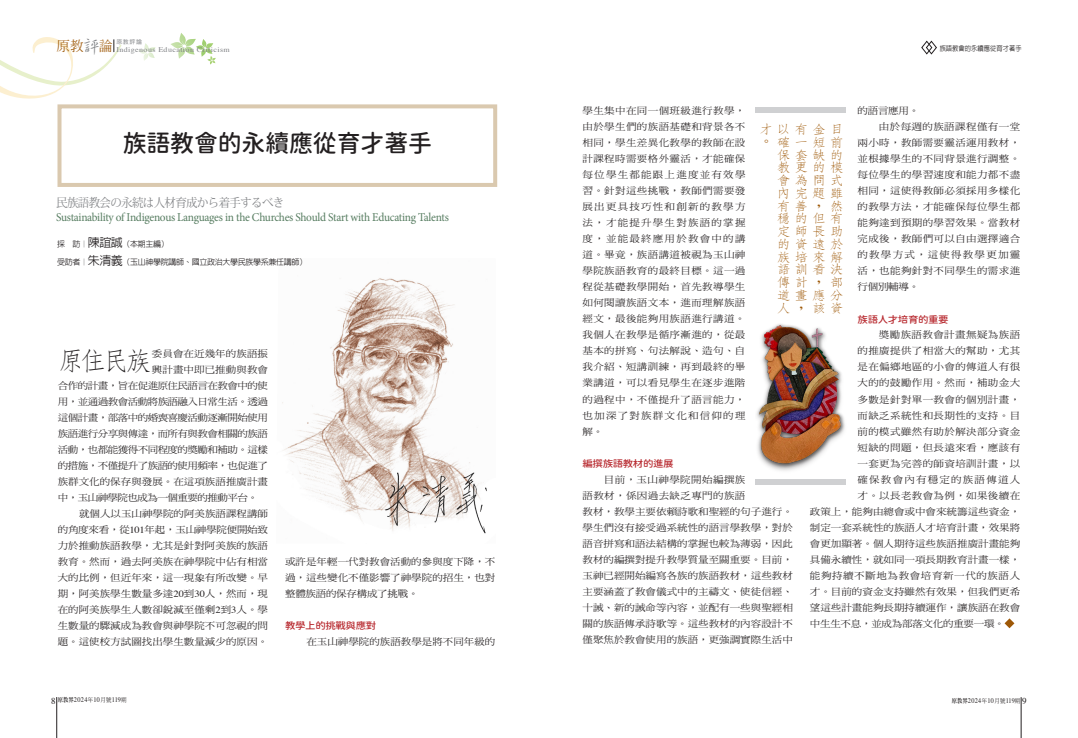
<style>
.page{position:relative;width:1078px;height:738px;background:#fff}
.page>*{position:absolute;margin:0;border:0;box-sizing:border-box;transform-origin:0 0}
.內文_段首大字3字{font:300 26.5px "AR Fang Song B5";color:#231f20}
.正常{font:24px "Gen Sen Rounded TW M";letter-spacing:-.01em;color:#231f20}
.內文-細黑{font:300 12.6px/12.7px "AR Fang Song B5 HK";color:#9e5807;scale:1.11 1}
.正常-2{font:12px "Minion Pro";letter-spacing:-.03em;color:#577d61;scale:.95 1}
.正常-3{font:12px "Koz Min Pro";letter-spacing:-.05em;color:#808285;scale:.95 1}
.內文{font:9.4px/16px "DF Ming Std W5";color:#231f20;text-align:justify;scale:1.11 1}
.內文_段首大字3字-2{font:9.4px "DF Ming Std W5";letter-spacing:-.05em;color:#231f20;scale:1.11 1}
.內文-2{font:9.4px "DF Ming Std W5";letter-spacing:.035em;color:#231f20;scale:1.11 1}
.內文_小標3{font:9.4px "Gen Sen Rounded TW M";letter-spacing:-.04em;color:#b7282e;scale:1.11 1}
.內文_段首大字3字-3{font:9.4px "DF Ming Std W5";letter-spacing:.005em;color:#231f20;scale:1.11 1}
.內文_段首大字3字-4{font:9.4px "DF Ming Std W5";color:#231f20;scale:1.11 1}
.內文-3{font:9.4px "DF Ming Std W5";letter-spacing:.055em;color:#231f20;scale:1.11 1}
.內文-4{font:9.4px "DF Ming Std W5";letter-spacing:-.025em;color:#231f20;scale:1.11 1}
.內文-5{font:9.4px "DF Ming Std W5";letter-spacing:.115em;color:#231f20;scale:1.11 1}
.內文-6{font:9.4px "DF Ming Std W5";letter-spacing:.04em;color:#231f20;scale:1.11 1}
.正常-4{font:500 8px "AR Hei B5";letter-spacing:-.04em;color:#231f20}
.t1{font:7.2px "Times";letter-spacing:.05em;color:#808285;scale:1.11 1}
.t2{font:7px "Times";letter-spacing:.05em;color:#231f20;scale:.9 1}
.正常-5{font:500 7px "AR Hei B5";color:#231f20;scale:.9 1}
.t3{font:6px "Heisei Kaku Go Std W3";color:#808285}
.s1{font-family:"AR Xing Shu B5";font-weight:500;font-size:18.5px}
.s2{font-size:12px}
.s3{font-family:"Times"}
.s4{font-size:9px}
.s5{font-family:"AR Ming B5";font-weight:800;font-size:6px}
.s6{font-family:"DF Ming Std W5";font-size:6px}
</style>
<div class="page">
<svg style="left:170px;top:33px;width:46px;height:32px"></svg>
<svg style="left:139px;top:43px;width:16px;height:18px"></svg>
<hr style="left:57px;top:696px;width:1px;height:41px;background:#231f20">
<hr style="left:1020px;top:696px;width:1px;height:41px;background:#231f20">
<svg style="left:0;top:37px;width:122px;height:62px"></svg>
<img style="left:282px;top:278px;width:173px;height:242px">
<svg style="left:1004px;top:618px;width:10px;height:9px"></svg>
<svg style="left:921px;top:40px;width:16px;height:15px"></svg>
<div style="left:754px;top:107px;width:91px;height:5px;background:#cfd0d2"></div>
<div style="left:754px;top:478px;width:91px;height:6px;background:#cfd0d2"></div>
<div style="left:57px;top:104px;width:440px;height:83px;border:4px solid #dac9af"></div>
<img style="left:361px;top:458px;width:126px;height:76px">
<img style="left:756px;top:324px;width:89px;height:147px">
<p class="t1" style="left:56px;top:43px;width:158px"><sup>原教</sup><span class="s1">評</span><sup>論</sup> Indigenous Education Criticism</p>
<p class="t3" style="left:116px;top:38px;width:27px">原教評論</p>
<p class="正常" style="left:123px;top:130px;width:311px">族語教會的永續應從育才著手</p>
<p class="正常-3" style="left:56px;top:194px;width:241px">民族語教会の永続は人材育成から着手するべき</p>
<p class="正常-2" style="left:56px;top:209px;width:415px">Sustainability of Indigenous Languages in the Churches Should Start with Educating Talents</p>
<p class="正常-4" style="left:57px;top:240px;width:113px">採 訪︱<span class="s2">陳誼誠</span>（本期主編）</p>
<p class="正常-4" style="left:57px;top:258px;width:251px">受訪者︱<span class="s2">朱清義</span>（玉山神學院講師、國立政治大學民族學系兼任講師）</p>
<p class="內文_段首大字3字" style="left:58px;top:348px;width:96px">原住民族</p>
<p class="內文_段首大字3字-3" style="left:152px;top:348px;width:106px">委員會在近幾年的族語振</p>
<p class="內文_段首大字3字-3" style="left:152px;top:364px;width:106px">興計畫中即已推動與教會</p>
<p class="內文_段首大字3字-2" style="left:58px;top:380px;width:191px">合作的計畫，旨在促進原住民語言在教會中的使</p>
<p class="內文_段首大字3字-2" style="left:58px;top:396px;width:191px">用，並通過教會活動將族語融入日常生活。透過</p>
<p class="內文_段首大字3字-2" style="left:58px;top:412px;width:191px">這個計畫，部落中的婚喪喜慶活動逐漸開始使用</p>
<p class="內文_段首大字3字-2" style="left:58px;top:428px;width:191px">族語進行分享與傳達，而所有與教會相關的族語</p>
<p class="內文_段首大字3字-2" style="left:58px;top:444px;width:191px">活動，也都能獲得不同程度的獎勵和補助。這樣</p>
<p class="內文_段首大字3字-2" style="left:58px;top:460px;width:191px">的措施，不僅提升了族語的使用頻率，也促進了</p>
<p class="內文_段首大字3字-4" style="left:58px;top:476px;width:191px">族群文化的保存與發展。在這項族語推廣計畫</p>
<p class="內文_段首大字3字-2" style="left:58px;top:492px;width:182px">中，玉山神學院也成為一個重要的推動平台。</p>
<p class="內文" style="left:58px;top:505px;width:191px;text-indent:21px">就個人以玉山神學院的阿美族語課程講師的角度來看，從<span class="s3">101</span>年起，玉山神學院便開始致力於推動族語教學，尤其是針對阿美族的族語教育。然而，過去阿美族在神學院中佔有相當大的比例，但近年來，這一現象有所改變。早期，阿美族學生數量多達<span class="s3">20</span>到<span class="s3">30</span>人，然而，現在的阿美族學生人數卻銳減至僅剩<span class="s3">2</span>到<span class="s3">3</span>人。學生數量的驟減成為教會與神學院不可忽視的問題。這使校方試圖找出學生數量減少的原因。</p>
<p class="內文" style="left:285px;top:552px;width:191px">或許是年輕一代對教會活動的參與度下降，不過，這些變化不僅影響了神學院的招生，也對整體族語的保存構成了挑戰。</p>
<p class="內文_小標3" style="left:285px;top:619px;width:84px">教學上的挑戰與應對</p>
<p class="內文" style="left:306px;top:632px;width:172px">在玉山神學院的族語教學是將不同年級的</p>
<p class="正常-5" style="left:939px;top:45px;width:93px">族語教會的永續應從育才著手</p>
<p class="內文" style="left:582px;top:102px;width:148px">學生集中在同一個班級進行教學，由於學生們的族語基礎和背景各不相同，學生差異化教學的教師在設計課程時需要格外靈活，才能確保每位學生都能跟上進度並有效學習。針對這些挑戰，教師們需要發展出更具技巧性和創新的教學方法，才能提升學生對族語的掌握度，並能最終應用於教會中的講道。畢竟，族語講道被視為玉山神學院族語教育的最終目標。這一過程從基礎教學開始，首先教導學生如何閱讀族語文本，進而理解族語經文，最後能夠用族語進行講道。我個人在教學是循序漸進的，從最基本的拼寫、句法解說、造句、自我介紹、短講訓練，再到最終的畢業講道，可以看見學生在逐步進階的過程中，不僅提升了語言能力，也加深了對族群文化和信仰的理解。</p>
<p class="內文_小標3" style="left:582px;top:457px;width:84px">編撰族語教材的進展</p>
<p class="內文" style="left:582px;top:470px;width:191px;text-align:left;text-indent:21px">目前，玉山神學院開始編撰族<br>語教材，係因過去缺乏專門的族語<br>教材，教學主要依賴詩歌和聖經的句子進行。學生們沒有接受過系統性的語言學教學，對於語音拼寫和語法結構的掌握也較為薄弱，因此教材的編撰對提升教學質量至關重要。目前，玉神已經開始編寫各族的族語教材，這些教材主要涵蓋了教會儀式中的主禱文、使徒信經、十誡、新的誡命等內容，並配有一些與聖經相關的族語傳承詩歌等。這些教材的內容設計不僅聚焦於教會使用的族語，更強調實際生活中</p>
<p class="內文" style="left:857px;top:102px;width:57px">的語言應用。</p>
<p class="內文" style="left:857px;top:118px;width:148px;text-indent:21px">由於每週的族語課程僅有一堂兩小時，教師需要靈活運用教材，並根據學生的不同背景進行調整。每位學生的學習速度和能力都不盡相同，這使得教師必須採用多樣化的教學方法，才能確保每位學生都能夠達到預期的學習效果。當教材完成後，教師們可以自由選擇適合的教學方式，這使得教學更加靈活，也能夠針對不同學生的需求進行個別輔導。</p>
<p class="內文_小標3" style="left:857px;top:313px;width:84px">族語人才培育的重要</p>
<p class="內文-6" style="left:878px;top:330px;width:129px">獎勵族語教會計畫無疑為族語</p>
<p class="內文-2" style="left:857px;top:346px;width:148px">的推廣提供了相當大的幫助，尤其</p>
<p class="內文-2" style="left:857px;top:362px;width:148px">是在偏鄉地區的小會的傳道人有很</p>
<p class="內文-2" style="left:857px;top:378px;width:148px">大的的鼓勵作用。然而，補助金大</p>
<p class="內文-2" style="left:857px;top:394px;width:148px">多數是針對單一教會的個別計畫，</p>
<p class="內文-2" style="left:857px;top:410px;width:148px">而缺乏系統性和長期性的支持。目</p>
<p class="內文-2" style="left:857px;top:426px;width:148px">前的模式雖然有助於解決部分資金</p>
<p class="內文-2" style="left:857px;top:442px;width:148px">短缺的問題，但長遠來看，應該有</p>
<p class="內文-2" style="left:857px;top:458px;width:148px">一套更為完善的師資培訓計畫，以</p>
<p class="內文-5" style="left:857px;top:474px;width:148px">確保教會內有穩定的族語傳道人</p>
<p class="內文-2" style="left:857px;top:490px;width:148px">才。以長老教會為例，如果後續在</p>
<p class="內文" style="left:809px;top:502px;width:191px">政策上，能夠由總會或中會來統籌這些資金，</p>
<p class="內文" style="left:809px;top:518px;width:191px">制定一套系統性的族語人才培育計畫，效果將</p>
<p class="內文" style="left:809px;top:534px;width:191px">會更加顯著。個人期待這些族語推廣計畫能夠</p>
<p class="內文" style="left:809px;top:550px;width:191px">具備永續性，就如同一項長期教育計畫一樣，</p>
<p class="內文-3" style="left:809px;top:570px;width:191px">能夠持續不斷地為教會培育新一代的族語人</p>
<p class="內文" style="left:809px;top:582px;width:191px">才。目前的資金支持雖然有效果，但我們更希</p>
<p class="內文" style="left:809px;top:598px;width:191px">望這些計畫能夠長期持續運作，讓族語在教會</p>
<p class="內文-4" style="left:809px;top:618px;width:177px">中生生不息，並成為部落文化的重要一環。</p>
<p class="內文-細黑" style="left:794px;top:123px;width:43px">有金目</p>
<p class="內文-細黑" style="left:759px;top:123px;width:12px;line-height:12px">才。</p>
<p class="內文-細黑" style="left:776px;top:123px;width:61px">以<br>確一短前保套缺的教更的<br>會為問<br>內<br>有善，<br>穩的<br>定師長助的<br>族培來解語訓<br>傳計，<br>道畫應分人，</p>
<p class="內文-細黑" style="left:829px;top:161px;width:13px">模式</p>
<p class="內文-細黑" style="left:829px;top:199px;width:13px">然</p>
<p class="內文-細黑" style="left:794px;top:186px;width:45px">完題雖</p>
<p class="內文-細黑" style="left:794px;top:237px;width:45px">資遠於</p>
<p class="內文-細黑" style="left:812px;top:212px;width:28px">但有</p>
<p class="內文-細黑" style="left:812px;top:263px;width:29px">看決</p>
<p class="內文-細黑" style="left:812px;top:301px;width:29px">該資</p>
<p class="內文-細黑" style="left:829px;top:276px;width:12px">部</p>
<p class="t2" style="left:51px;top:693px;width:85px"><span class="s4">8</span> <span class="s5">原教界</span>2024<span class="s6">年</span>10<span class="s6">月號</span>119<span class="s6">期</span></p>
<p class="t2" style="left:951px;top:693px;width:85px"><span class="s5">原教界</span>2024<span class="s6">年</span>10<span class="s6">月號</span>119<span class="s6">期</span> <span class="s4">9</span></p>
</div>
